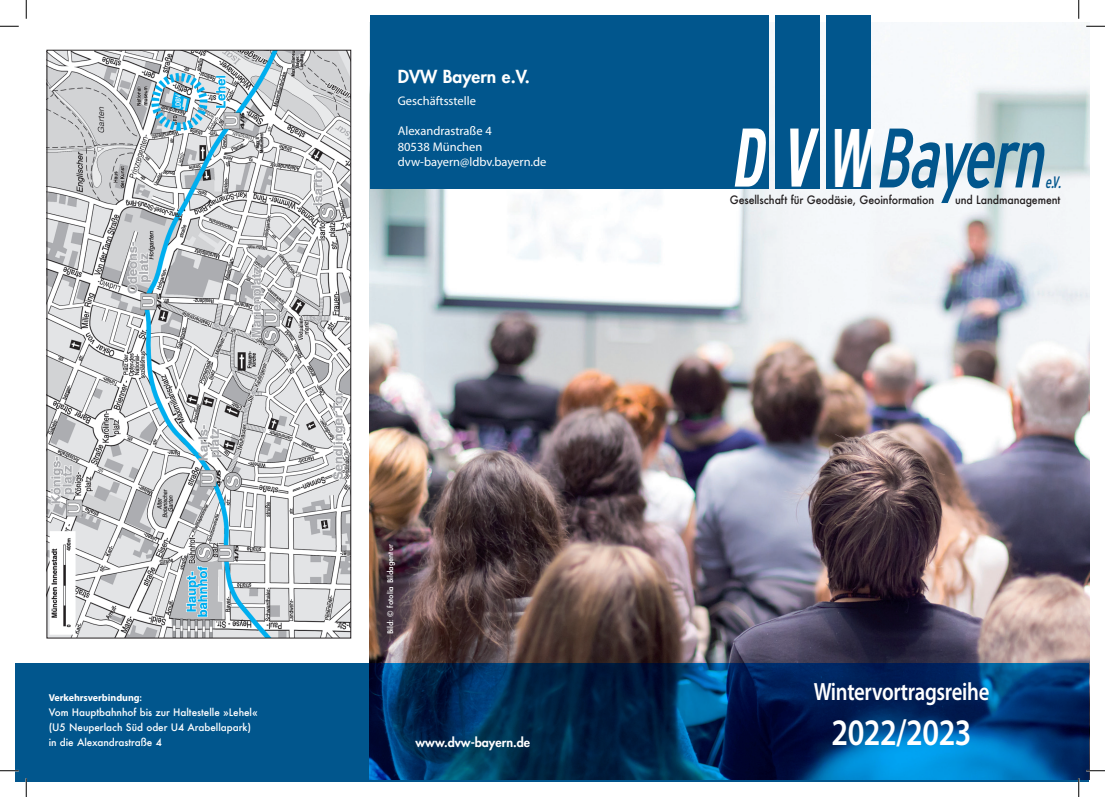
<style>
.page{position:relative;width:1105px;height:797px;background:#fff}
.page>*{position:absolute;margin:0;border:0;box-sizing:border-box;transform-origin:0 0}
.t1{font:italic condensed 84.12px "Interstate";letter-spacing:-.04em;color:#01568d;scale:.83 1}
.t2{font:600 37.5px "Myriad Pro";letter-spacing:-.015em;color:#fff;scale:.83 1}
.t3{font:600 25px "Myriad Pro";letter-spacing:-.015em;color:#fff;scale:.83 1}
.t4{font:800 17.5px "Futura";color:#fff}
.t5{font:italic condensed 16.5px "Interstate";color:#01568d;scale:.83 1}
.t6{font:12.5px/15px "Myriad Pro";color:#fff}
.t7{font:800 12.5px "Futura";color:#fff}
.t8{font:500 11.25px "Futura";letter-spacing:-.01em;color:#231f20;scale:.95 1}
.t9{font:500 10px/15px "Futura";letter-spacing:-.005em;color:#fff}
.t10{font:700 10px "Myriad Pro";letter-spacing:-.005em;color:#fff}
.t11{font:500 7.5px "Futura";color:#fff}
.s1{font-weight:600}
.s2{font-family:"Univers LT Std";font-weight:700;font-size:80.38px;color:#fff}
</style>
<div class="page">
<img style="left:370px;top:23px;width:719px;height:640px">
<div style="left:370px;top:16px;width:399px;height:173px;background:#01568d"></div>
<div style="left:775px;top:16px;width:45px;height:173px;background:#01568d"></div>
<div style="left:826px;top:16px;width:45px;height:173px;background:#01568d"></div>
<img style="left:49px;top:52px;width:300px;height:584px">
<svg style="left:16px;top:663px;width:1073px;height:118px;background:#003f73"></svg>
<svg style="left:0;top:25px;width:19px;height:2px"></svg>
<svg style="left:1086px;top:25px;width:19px;height:2px"></svg>
<svg style="left:0;top:770px;width:19px;height:1px"></svg>
<svg style="left:1086px;top:770px;width:19px;height:1px"></svg>
<svg style="left:25px;top:0;width:2px;height:19px"></svg>
<svg style="left:25px;top:778px;width:2px;height:19px"></svg>
<svg style="left:1078px;top:0;width:1px;height:19px"></svg>
<svg style="left:1078px;top:778px;width:1px;height:19px"></svg>
<h3 class="t4" style="left:398px;top:65px;width:134px">DVW Bayern e.V.</h3>
<p class="t6" style="left:398px;top:94px;width:80px">Geschäftsstelle</p>
<p class="t6" style="left:398px;top:124px;width:150px">Alexandrastraße 4<br>80538 München dvw-bayern@ldbv.bayern.de</p>
<p class="t10" style="left:49px;top:691px;width:95px">Verkehrsverbindung<span class="s1">:</span></p>
<p class="t9" style="left:49px;top:704px;width:211px">Vom Hauptbahnhof bis zur Haltestelle »Lehel« (U5 Neuperlach Süd oder U4 Arabellapark) in die Alexandrastraße 4</p>
<p class="t11" style="left:385px;top:634px;width:91px;rotate:-90deg">Bild: © fotolia Bildagentur</p>
<p class="t7" style="left:415px;top:734px;width:116px">www.dvw-bayern.de</p>
<h1 class="t1" style="left:731px;top:111px;width:381px"><span class="s2">D V W</span> Bayern</h1>
<h3 class="t5" style="left:1046px;top:172px;width:20px">e.V.</h3>
<p class="t8" style="left:730px;top:192px;width:217px">Gesellschaft für Geodäsie, Geoinformation</p>
<p class="t8" style="left:955px;top:192px;width:112px">und Landmanagement</p>
<h3 class="t3" style="left:814px;top:675px;width:213px">Wintervortragsreihe</h3>
<h2 class="t2" style="left:831px;top:708px;width:170px">2022/2023</h2>
</div>
